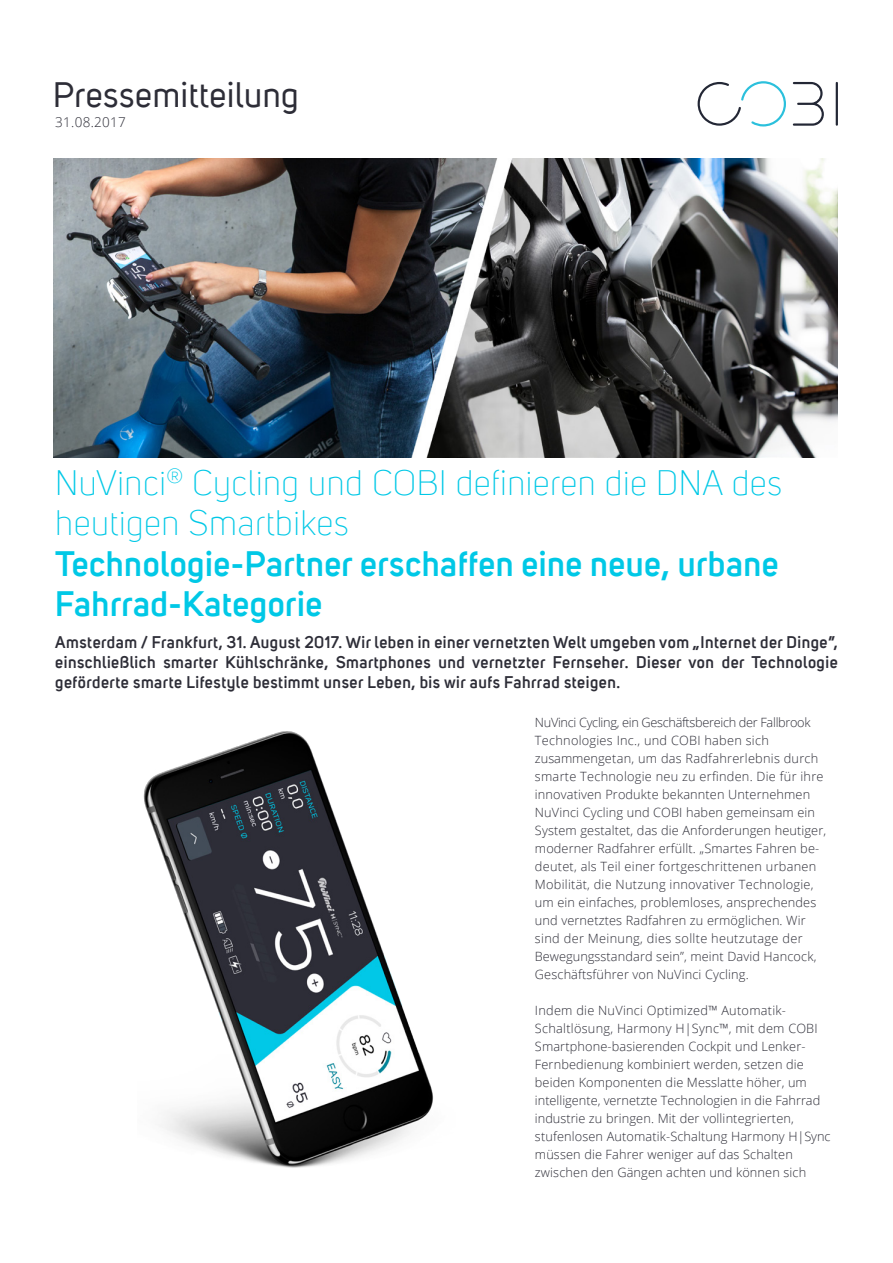
<style>
.page{position:relative;width:893px;height:1263px;background:#fff}
.page>*{position:absolute;margin:0;border:0;box-sizing:border-box;transform-origin:0 0}
.t1{font:600 34.5px/40.5px "Uni Sans";letter-spacing:.015em;color:#00c8e6}
.t2{font:34.5px "Uni Sans";letter-spacing:.02em;color:#2d2d37}
.t3{font:600 16.5px/19.8px "Uni Sans";letter-spacing:.03em;color:#2d2d37;text-align:justify}
.t4{font:300 13.5px "Open Sans";letter-spacing:.02em;color:#2d2d37}
.t5{font:300 12.75px/18px "Open Sans";letter-spacing:.01em;color:#2d2d37}
.s1{font-weight:300}
</style>
<div class="page">
<img style="left:53px;top:159px;width:785px;height:298px">
<hr style="left:836px;top:82px;width:2px;height:44px;background:#232735">
<svg style="left:793px;top:82px;width:31px;height:44px"></svg>
<svg style="left:698px;top:81px;width:88px;height:45px"></svg>
<img style="left:143px;top:732px;width:290px;height:436px">
<p class="t2" style="left:53px;top:75px;width:247px">Pressemitteilung</p>
<p class="t4" style="left:55px;top:113px;width:72px">31.08.2017</p>
<p class="t1" style="left:55px;top:462px;width:728px"><span class="s1">NuVinci</span><sup>®</sup> <span class="s1">Cycling und COBI definieren die DNA des heutigen Smartbikes<br></span>Technologie-Partner erschaffen eine neue, urbane Fahrrad-Kategorie</p>
<p class="t3" style="left:55px;top:633px;width:784px">Amsterdam / Frankfurt, 31. August 2017. Wir leben in einer vernetzten Welt umgeben vom „Internet der Dinge”, einschließlich smarter Kühlschränke, Smartphones und vernetzter Fernseher. Dieser von der Technologie geförderte smarte Lifestyle bestimmt unser Leben, bis wir aufs Fahrrad steigen.</p>
<p class="t5" style="left:535px;top:713px;width:293px">NuVinci Cycling, ein Geschäftsbereich der Fallbrook Technologies Inc., und COBI haben sich zusammengetan, um das Radfahrerlebnis durch smarte Technologie neu zu erfinden. Die für ihre innovativen Produkte bekannten Unternehmen NuVinci Cycling und COBI haben gemeinsam ein System gestaltet, das die Anforderungen heutiger, moderner Radfahrer erfüllt. „Smartes Fahren be&shy;deutet, als Teil einer fortgeschrittenen urbanen Mobilität, die Nutzung innovativer Technologie, um ein einfaches, problemloses, ansprechendes und vernetztes Radfahren zu ermöglichen. Wir sind der Meinung, dies sollte heutzutage der Bewegungsstandard sein”, meint David Hancock, Geschäftsführer von NuVinci Cycling.</p>
<p class="t5" style="left:535px;top:1001px;width:297px">Indem die NuVinci Optimized™ Automatik-Schaltlösung, Harmony H|Sync™, mit dem COBI Smartphone-basierenden Cockpit und Lenker-Fernbedienung kombiniert werden, setzen die beiden Komponenten die Messlatte höher, um intelligente, vernetzte Technologien in die Fahrrad industrie zu bringen. Mit der vollintegrierten, stufenlosen Automatik-Schaltung Harmony H|Sync müssen die Fahrer weniger auf das Schalten zwischen den Gängen achten und können sich</p>
</div>
